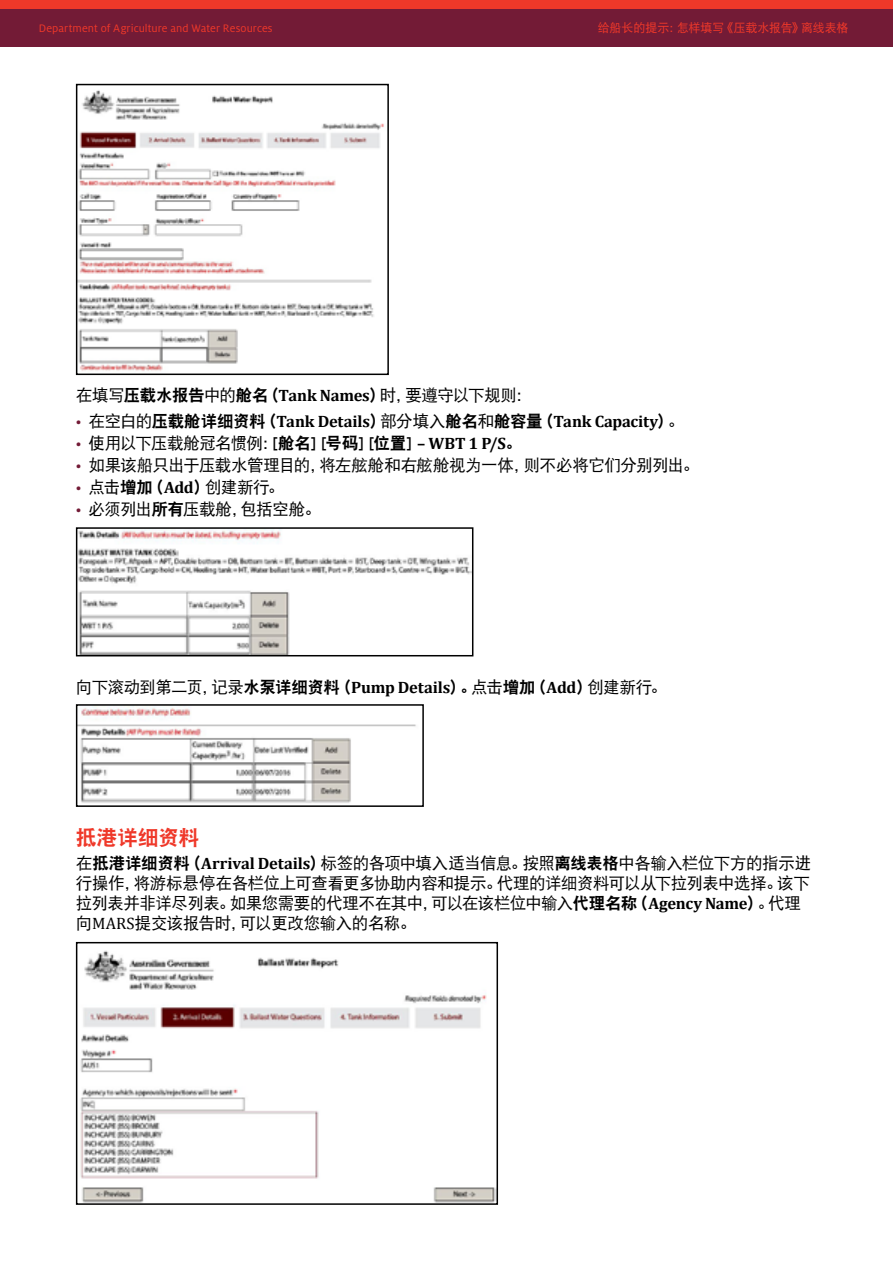
<style>
.page{position:relative;width:893px;height:1263px;background:#fff}
.page>*{position:absolute;margin:0;border:0;box-sizing:border-box;transform-origin:0 0}
.t1{font:21px "DFP Hei W9";letter-spacing:-.02em;color:#ef3829}
.t2{font:16.5px/19.8px "DFP Hei W5";letter-spacing:-.03em;color:#000}
.t3{font:700 16.5px "Cambria";letter-spacing:-.005em;color:#000}
.t4{font:16.5px "DFP Hei W9";color:#000}
.t5{font:12px "Milo Pro";letter-spacing:.005em;color:#ef3829}
.t6{font:12px "DFP Hei W5";letter-spacing:-.01em;color:#ef3829}
.s1{font-family:"DFP Hei W9"}
.s2{font-family:"Cambria";font-weight:700}
.s3{font-weight:400;font-size:12.75px;color:#731b36}
.s4{font-family:"DFP Hei W5";font-weight:400}
.s5{font-family:"DFP Hei W9";font-weight:400}
.s6{font-family:"Cambria";font-size:12.75px;color:#731b36}
.s7{font-family:"DFP Hei W5"}
.s8{font-family:"Cambria"}
</style>
<div class="page">
<div style="left:0;top:9px;width:893px;height:38px;background:#731b36"></div>
<div style="left:0;top:0;width:893px;height:9px;background:#ef3829"></div>
<svg style="left:75px;top:83px;width:314px;height:293px"></svg>
<svg style="left:75px;top:527px;width:399px;height:130px"></svg>
<svg style="left:75px;top:704px;width:349px;height:103px"></svg>
<svg style="left:75px;top:941px;width:424px;height:264px"></svg>
<p class="t5" style="left:39px;top:22px;width:235px">Department of Agriculture and Water Resources</p>
<p class="t6" style="left:598px;top:21px;width:252px">给船长的提示：怎样填写《压载水报告》离线表格</p>
<p class="t2" style="left:76px;top:385px;width:457px">在填写<span class="s1">压载水报告</span>中的<span class="s1">舱名（</span><span class="s2">Tank Names</span><span class="s1">）</span>时，要遵守以下规则：</p>
<p class="t3" style="left:76px;top:410px;width:610px"><span class="s3">•</span> <span class="s4">在空白的</span><span class="s5">压载舱详细资料（</span>Tank Details<span class="s5">）</span><span class="s4">部分填入</span><span class="s5">舱名</span><span class="s4">和</span><span class="s5">舱容量（</span>Tank Capacity<span class="s5">）</span><span class="s4">。</span></p>
<p class="t4" style="left:76px;top:434px;width:447px"><span class="s6">•</span> <span class="s7">使用以下压载舱冠名惯例：</span>[舱名] [号码] [位置] <span class="s2">– WBT 1 P/S</span>。</p>
<p class="t2" style="left:76px;top:455px;width:625px"><span class="s6">•</span> 如果该船只出于压载水管理目的，将左舷舱和右舷舱视为一体，则不必将它们分别列出。</p>
<p class="t2" style="left:76px;top:477px;width:210px"><span class="s6">•</span> 点击<span class="s1">增加（</span><span class="s2">Add</span><span class="s1">）</span>创建新行。</p>
<p class="t2" style="left:76px;top:499px;width:246px"><span class="s6">•</span> 必须列出<span class="s1">所有</span>压载舱，包括空舱。</p>
<p class="t2" style="left:76px;top:677px;width:592px">向下滚动到第二页，记录<span class="s1">水泵详细资料（</span><span class="s2">Pump Details</span><span class="s1">）。</span>点击<span class="s1">增加（</span><span class="s2">Add</span><span class="s1">）</span>创建新行。</p>
<p class="t1" style="left:76px;top:826px;width:125px">抵港详细资料</p>
<p class="t2" style="left:76px;top:853px;width:737px">在<span class="s1">抵港详细资料（</span><span class="s2">Arrival Details</span><span class="s1">）</span>标签的各项中填入适当信息。按照<span class="s1">离线表格</span>中各输入栏位下方的指示进行操作，将游标悬停在各栏位上可查看更多协助内容和提示。代理的详细资料可以从下拉列表中选择。该下拉列表并非详尽列表。如果您需要的代理不在其中，可以在该栏位中输入<span class="s1">代理名称（</span><span class="s2">Agency Name</span><span class="s1">）</span>。代理向<span class="s8">MARS</span>提交该报告时，可以更改您输入的名称。</p>
</div>
